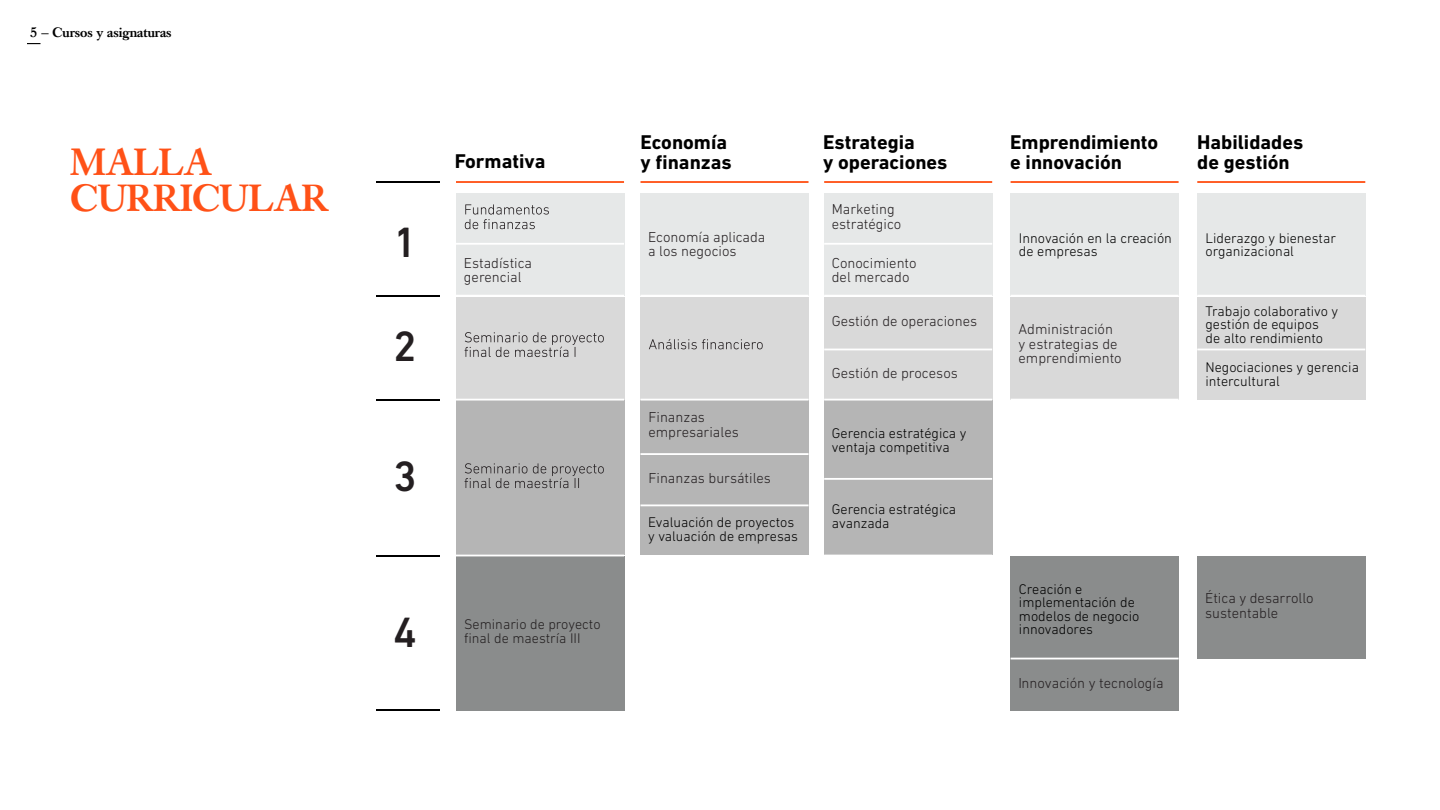
<style>
.page{position:relative;width:1440px;height:810px;background:#fff}
.page>*{position:absolute;margin:0;border:0;box-sizing:border-box;transform-origin:0 0}
.t1{font:500 43.12px "DIN Next LT Pro";color:#241f21}
.t2{font:500 37.5px/36px "Caslon Book BE";color:#ff5117}
.t3{font:700 20.25px/20.2px "DIN Next LT Pro";color:#000}
.t4{font:300 14.7px/14.6px "DIN Next LT Pro";color:#241f21}
.t5{font:300 14.25px/13.5px "DIN Next LT Pro";color:#000}
.t6{font:300 14.25px/13.5px "DIN Next LT Pro";color:#231f20}
.t7{font:500 13.5px "Caslon Book BE";color:#000}
</style>
<div class="page">
<svg style="left:27px;top:43px;width:13px;height:1px"></svg>
<div style="left:1197px;top:193px;width:168px;height:103px;background:#e6e8e8"></div>
<div style="left:1197px;top:297px;width:168px;height:103px;background:#d9d9d9"></div>
<hr style="left:1197px;top:295px;width:168px;height:2px;background:#fff">
<hr style="left:1197px;top:181px;width:168px;height:2px;background:#ff5217">
<hr style="left:376px;top:295px;width:64px;height:2px;background:#000">
<hr style="left:376px;top:181px;width:64px;height:2px;background:#000">
<hr style="left:376px;top:399px;width:64px;height:1px;background:#000">
<hr style="left:376px;top:555px;width:64px;height:1px;background:#000">
<hr style="left:376px;top:709px;width:64px;height:2px;background:#000">
<div style="left:1011px;top:193px;width:168px;height:103px;background:#e6e8e8"></div>
<div style="left:824px;top:193px;width:168px;height:103px;background:#e6e8e8"></div>
<div style="left:641px;top:193px;width:168px;height:103px;background:#e6e8e8"></div>
<div style="left:456px;top:193px;width:168px;height:103px;background:#e6e8e8"></div>
<div style="left:456px;top:297px;width:168px;height:103px;background:#d9d9d9"></div>
<div style="left:641px;top:297px;width:168px;height:103px;background:#d9d9d9"></div>
<div style="left:824px;top:297px;width:168px;height:103px;background:#d9d9d9"></div>
<div style="left:1011px;top:297px;width:168px;height:103px;background:#d9d9d9"></div>
<div style="left:456px;top:401px;width:168px;height:154px;background:#b5b5b5"></div>
<div style="left:824px;top:401px;width:168px;height:154px;background:#b5b5b5"></div>
<div style="left:641px;top:401px;width:168px;height:154px;background:#b5b5b5"></div>
<div style="left:456px;top:556px;width:168px;height:155px;background:#8a8c8c"></div>
<div style="left:1011px;top:556px;width:168px;height:155px;background:#8a8c8c"></div>
<div style="left:1197px;top:556px;width:168px;height:103px;background:#8a8c8c"></div>
<svg style="left:465px;top:204px;width:84px;height:25px"></svg>
<svg style="left:465px;top:332px;width:139px;height:25px"></svg>
<svg style="left:465px;top:463px;width:139px;height:25px"></svg>
<svg style="left:649px;top:339px;width:114px;height:10px"></svg>
<hr style="left:1011px;top:181px;width:168px;height:2px;background:#ff5217">
<hr style="left:824px;top:181px;width:168px;height:2px;background:#ff5217">
<hr style="left:641px;top:181px;width:168px;height:2px;background:#ff5217">
<hr style="left:456px;top:181px;width:168px;height:2px;background:#ff5217">
<hr style="left:824px;top:243px;width:168px;height:2px;background:#fff">
<hr style="left:824px;top:349px;width:168px;height:1px;background:#fff">
<hr style="left:456px;top:243px;width:168px;height:2px;background:#fff">
<hr style="left:1011px;top:295px;width:168px;height:2px;background:#fff">
<hr style="left:824px;top:295px;width:168px;height:2px;background:#fff">
<hr style="left:641px;top:295px;width:168px;height:2px;background:#fff">
<hr style="left:456px;top:295px;width:168px;height:2px;background:#fff">
<hr style="left:456px;top:399px;width:168px;height:2px;background:#fff">
<hr style="left:641px;top:399px;width:168px;height:2px;background:#fff">
<hr style="left:824px;top:399px;width:168px;height:2px;background:#fff">
<hr style="left:824px;top:478px;width:168px;height:2px;background:#fff">
<hr style="left:1011px;top:399px;width:168px;height:2px;background:#fff">
<hr style="left:641px;top:504px;width:168px;height:2px;background:#fff">
<hr style="left:641px;top:453px;width:168px;height:2px;background:#fff">
<hr style="left:1011px;top:658px;width:168px;height:1px;background:#fff">
<hr style="left:1197px;top:349px;width:168px;height:1px;background:#fff">
<p class="t7" style="left:31px;top:25px;width:142px">5 — Cursos y asignaturas</p>
<h2 class="t2" style="left:71px;top:145px;width:259px">MALLA<br>CURRICULAR</h2>
<h1 class="t1" style="left:393px;top:218px;width:25px">1</h1>
<h1 class="t1" style="left:393px;top:322px;width:25px">2</h1>
<h1 class="t1" style="left:393px;top:451px;width:25px">3</h1>
<h1 class="t1" style="left:393px;top:607px;width:25px">4</h1>
<h3 class="t3" style="left:640px;top:132px;width:93px">Economía y finanzas</h3>
<h3 class="t3" style="left:823px;top:132px;width:126px">Estrategia<br>y operaciones</h3>
<h3 class="t3" style="left:1010px;top:132px;width:150px">Emprendimiento e innovación</h3>
<h3 class="t3" style="left:1197px;top:132px;width:108px">Habilidades</h3>
<h3 class="t3" style="left:455px;top:151px;width:92px">Formativa</h3>
<h3 class="t3" style="left:1197px;top:152px;width:94px">de gestión</h3>
<p class="t4" style="left:648px;top:229px;width:119px">Economía aplicada</p>
<p class="t4" style="left:832px;top:202px;width:71px">Marketing estratégico</p>
<p class="t4" style="left:648px;top:244px;width:90px">a los negocios</p>
<p class="t4" style="left:464px;top:255px;width:70px">Estadística gerencial</p>
<p class="t4" style="left:832px;top:255px;width:86px">Conocimiento del mercado</p>
<p class="t4" style="left:832px;top:314px;width:147px">Gestión de operaciones</p>
<p class="t6" style="left:464px;top:618px;width:138px">Seminario de proyecto final de maestría III</p>
<p class="t4" style="left:648px;top:410px;width:92px">Finanzas empresariales</p>
<p class="t4" style="left:648px;top:471px;width:124px">Finanzas bursátiles</p>
<p class="t5" style="left:648px;top:516px;width:151px">Evaluación de proyectos y valuación de empresas</p>
<p class="t4" style="left:832px;top:365px;width:128px">Gestión de procesos</p>
<p class="t5" style="left:832px;top:426px;width:136px">Gerencia estratégica y ventaja competitiva</p>
<p class="t5" style="left:832px;top:503px;width:126px">Gerencia estratégica avanzada</p>
<p class="t5" style="left:1019px;top:231px;width:155px">Innovación en la creación de empresas</p>
<p class="t5" style="left:1206px;top:231px;width:132px">Liderazgo y bienestar organizacional</p>
<p class="t4" style="left:1019px;top:321px;width:105px">Administración y estrategias de emprendimiento</p>
<p class="t5" style="left:1206px;top:304px;width:134px">Trabajo colaborativo y gestión de equipos<br>de alto rendimiento</p>
<p class="t5" style="left:1206px;top:360px;width:155px">Negociaciones y gerencia intercultural</p>
<p class="t5" style="left:1019px;top:582px;width:122px">Creación e implementación de modelos de negocio innovadores</p>
<p class="t4" style="left:1019px;top:676px;width:147px">Innovación y tecnología</p>
<p class="t4" style="left:1205px;top:590px;width:110px">Ética y desarrollo sustentable</p>
</div>
